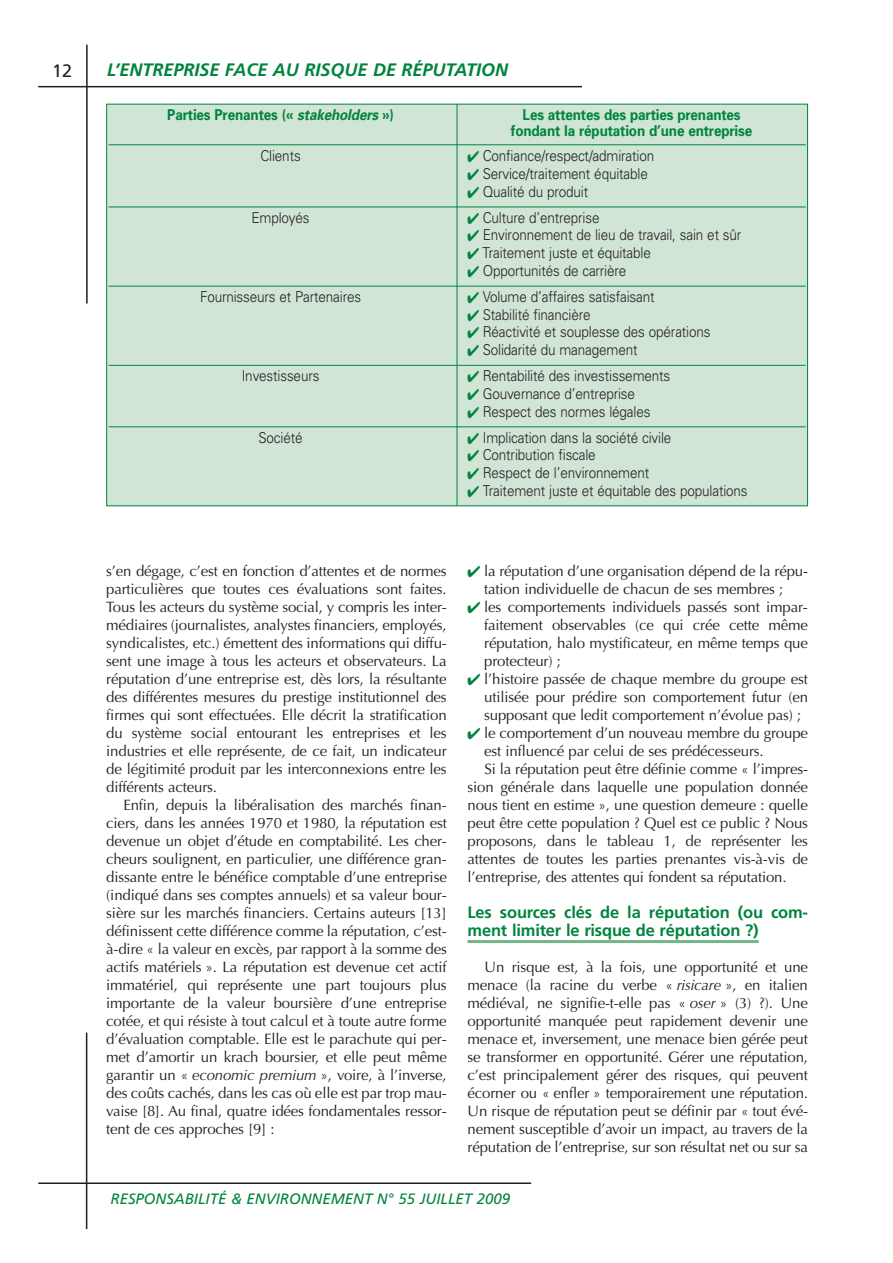
<style>
.page{position:relative;width:893px;height:1263px;background:#fff}
.page>*{position:absolute;margin:0;border:0;box-sizing:border-box;transform-origin:0 0}
.t1{font:italic 700 18px "Frutiger";color:#00843d}
.t2{font:18px "Frutiger";color:#231f20}
.t3{font:700 16.5px/18px "Frutiger";letter-spacing:-.01em;color:#00843d}
.t4{font:15px/18px "Optima";letter-spacing:-.01em;color:#231f20;text-align:justify}
.t5{font:300 15px "Univers";letter-spacing:-.01em;color:#231f20;scale:.9 1}
.t6{font:700 15px/16.5px "Univers";letter-spacing:-.01em;color:#00843d;text-align:center;scale:.9 1}
.t7{font:italic 15px "Frutiger";color:#00843d}
.s1{font-style:italic}
.s2{color:#00843d}
</style>
<div class="page">
<hr style="left:468px;top:940px;width:290px;height:3px;background:#76b48a">
<hr style="left:38px;top:86px;width:544px;height:1px;background:#231f20">
<hr style="left:86px;top:45px;width:2px;height:259px;background:#231f20">
<hr style="left:86px;top:1032px;width:1px;height:197px;background:#231f20">
<hr style="left:38px;top:1182px;width:493px;height:2px;background:#231f20">
<div style="left:107px;top:104px;width:700px;height:402px;background:#d1e5d6"></div>
<hr style="left:109px;top:144px;width:697px;height:1px;background:#00843d">
<hr style="left:109px;top:207px;width:697px;height:1px;background:#00843d">
<hr style="left:109px;top:286px;width:697px;height:1px;background:#00843d">
<hr style="left:109px;top:365px;width:697px;height:1px;background:#00843d">
<hr style="left:109px;top:426px;width:697px;height:1px;background:#00843d">
<hr style="left:457px;top:104px;width:1px;height:402px;background:#00843d">
<p class="t2" style="left:52px;top:63px;width:22px">12</p>
<p class="t1" style="left:107px;top:62px;width:403px">L’ENTREPRISE FACE AU RISQUE DE RÉPUTATION</p>
<p class="t6" style="left:167px;top:108px;width:253px">Parties Prenantes (« <span class="s1">stakeholders</span> »)</p>
<p class="t6" style="left:511px;top:108px;width:270px">Les attentes des parties prenantes fondant la réputation d’une entreprise</p>
<p class="t5" style="left:260px;top:150px;width:46px">Clients</p>
<p class="t5" style="left:468px;top:150px;width:209px"><span class="s2">✔</span> Confiance/respect/admiration</p>
<p class="t5" style="left:468px;top:168px;width:202px"><span class="s2">✔</span> Service/traitement équitable</p>
<p class="t5" style="left:468px;top:186px;width:136px"><span class="s2">✔</span> Qualité du produit</p>
<p class="t5" style="left:251px;top:212px;width:66px">Employés</p>
<p class="t5" style="left:468px;top:212px;width:148px"><span class="s2">✔</span> Culture d’entreprise</p>
<p class="t5" style="left:468px;top:230px;width:306px"><span class="s2">✔</span> Environnement de lieu de travail, sain et sûr</p>
<p class="t5" style="left:468px;top:247px;width:205px"><span class="s2">✔</span> Traitement juste et équitable</p>
<p class="t5" style="left:468px;top:265px;width:178px"><span class="s2">✔</span> Opportunités de carrière</p>
<p class="t5" style="left:200px;top:291px;width:181px">Fournisseurs et Partenaires</p>
<p class="t5" style="left:468px;top:291px;width:209px"><span class="s2">✔</span> Volume d’affaires satisfaisant</p>
<p class="t5" style="left:468px;top:309px;width:138px"><span class="s2">✔</span> Stabilité financière</p>
<p class="t5" style="left:468px;top:326px;width:271px"><span class="s2">✔</span> Réactivité et souplesse des opérations</p>
<p class="t5" style="left:468px;top:344px;width:190px"><span class="s2">✔</span> Solidarité du management</p>
<p class="t5" style="left:242px;top:370px;width:88px">Investisseurs</p>
<p class="t5" style="left:468px;top:370px;width:227px"><span class="s2">✔</span> Rentabilité des investissements</p>
<p class="t5" style="left:468px;top:388px;width:188px"><span class="s2">✔</span> Gouvernance d’entreprise</p>
<p class="t5" style="left:468px;top:406px;width:205px"><span class="s2">✔</span> Respect des normes légales</p>
<p class="t5" style="left:259px;top:432px;width:51px">Société</p>
<p class="t5" style="left:468px;top:432px;width:228px"><span class="s2">✔</span> Implication dans la société civile</p>
<p class="t5" style="left:468px;top:449px;width:144px"><span class="s2">✔</span> Contribution fiscale</p>
<p class="t5" style="left:468px;top:467px;width:203px"><span class="s2">✔</span> Respect de l’environnement</p>
<p class="t5" style="left:468px;top:485px;width:313px"><span class="s2">✔</span> Traitement juste et équitable des populations</p>
<p class="t4" style="left:106px;top:562px;width:342px">s’en dégage, c’est en fonction d’attentes et de normes particulières que toutes ces évaluations sont faites.<br>Tous les acteurs du système social, y compris les inter&shy;médiaires (journalistes, analystes financiers, employés, syndicalistes, etc.) émettent des informations qui diffu&shy;sent une image à tous les acteurs et observateurs. La réputation d’une entreprise est, dès lors, la résultante des différentes mesures du prestige institutionnel des firmes qui sont effectuées. Elle décrit la stratification du système social entourant les entreprises et les industries et elle représente, de ce fait, un indicateur de légitimité produit par les interconnexions entre les différents acteurs.</p>
<p class="t4" style="left:106px;top:796px;width:342px;text-indent:17px">Enfin, depuis la libéralisation des marchés finan&shy;ciers, dans les années 1970 et 1980, la réputation est devenue un objet d’étude en comptabilité. Les cher&shy;cheurs soulignent, en particulier, une différence gran&shy;dissante entre le bénéfice comptable d’une entreprise (indiqué dans ses comptes annuels) et sa valeur bour&shy;sière sur les marchés financiers. Certains auteurs [13] définissent cette différence comme la réputation, c’est&shy;à-dire « la valeur en excès, par rapport à la somme des actifs matériels ». La réputation est devenue cet actif immatériel, qui représente une part toujours plus importante de la valeur boursière d’une entreprise cotée, et qui résiste à tout calcul et à toute autre forme d’évaluation comptable. Elle est le parachute qui per&shy;met d’amortir un krach boursier, et elle peut même garantir un « <span class="s1">economic premium</span> », voire, à l’inverse, des coûts cachés, dans les cas où elle est par trop mau&shy;vaise [8]. Au final, quatre idées fondamentales ressor&shy;tent de ces approches [9] :</p>
<p class="t4" style="left:468px;top:562px;width:342px;text-align:center"><span class="s2">✔</span> la réputation d’une organisation dépend de la répu&shy;tation individuelle de chacun de ses membres ;</p>
<p class="t4" style="left:484px;top:598px;width:325px;text-indent:-17px"><span class="s2">✔</span> les comportements individuels passés sont impar&shy;faitement observables (ce qui crée cette même réputation, halo mystificateur, en même temps que protecteur) ;</p>
<p class="t4" style="left:484px;top:670px;width:325px;text-indent:-17px"><span class="s2">✔</span> l’histoire passée de chaque membre du groupe est utilisée pour prédire son comportement futur (en supposant que ledit comportement n’évolue pas) ;</p>
<p class="t4" style="left:467px;top:724px;width:342px"><span class="s2">✔</span> le comportement d’un nouveau membre du groupe</p>
<p class="t4" style="left:484px;top:742px;width:281px">est influencé par celui de ses prédécesseurs.</p>
<p class="t4" style="left:484px;top:760px;width:325px">Si la réputation peut être définie comme « l’impres-</p>
<p class="t4" style="left:467px;top:778px;width:342px">sion générale dans laquelle une population donnée</p>
<p class="t4" style="left:467px;top:796px;width:342px">nous tient en estime », une question demeure : quelle</p>
<p class="t4" style="left:467px;top:814px;width:342px">peut être cette population ? Quel est ce public ? Nous</p>
<p class="t4" style="left:467px;top:832px;width:342px">proposons, dans le tableau 1, de représenter les</p>
<p class="t4" style="left:467px;top:850px;width:342px">attentes de toutes les parties prenantes vis-à-vis de</p>
<p class="t4" style="left:467px;top:868px;width:321px">l’entreprise, des attentes qui fondent sa réputation.</p>
<p class="t3" style="left:468px;top:905px;width:342px">Les sources clés de la réputation (ou com&shy;ment limiter le risque de réputation ?)</p>
<p class="t4" style="left:467px;top:958px;width:342px;text-indent:17px">Un risque est, à la fois, une opportunité et une menace (la racine du verbe « <span class="s1">risicare</span> », en italien médiéval, ne signifie-t-elle pas « <span class="s1">oser</span> » (3) ?). Une opportunité manquée peut rapidement devenir une menace et, inversement, une menace bien gérée peut se transformer en opportunité. Gérer une réputation, c’est principalement gérer des risques, qui peuvent écorner ou « enfler » temporairement une réputation.<br>Un risque de réputation peut se définir par « tout évé&shy;nement susceptible d’avoir un impact, au travers de la réputation de l’entreprise, sur son résultat net ou sur sa</p>
<p class="t7" style="left:111px;top:1193px;width:401px">RESPONSABILITÉ &amp; ENVIRONNEMENT N° 55 JUILLET 2009</p>
</div>
